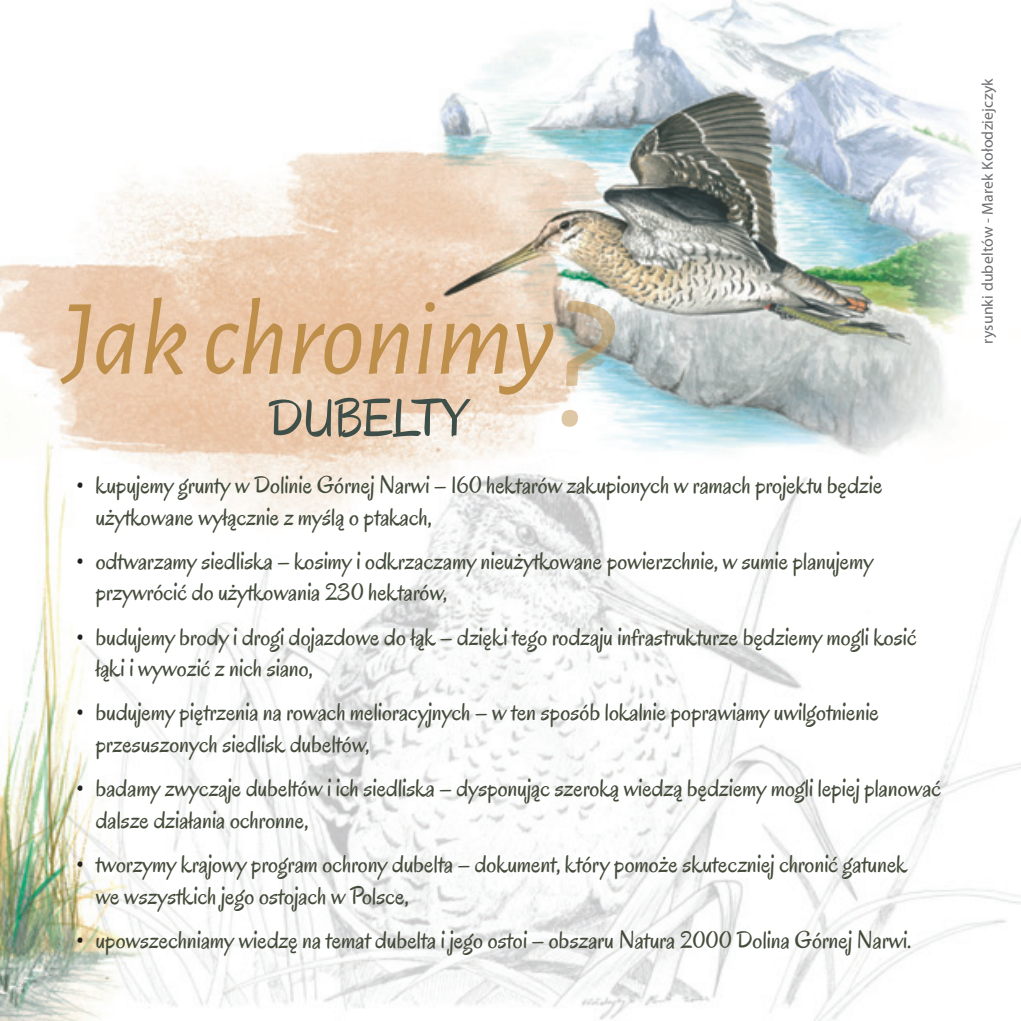
<style>
.page{position:relative;width:1021px;height:1021px;background:#fff}
.page>*{position:absolute;margin:0;border:0;box-sizing:border-box;transform-origin:0 0}
.t1{font:italic 108px "Alegreya Sans";letter-spacing:-.01em;color:#be8f4a}
.t2{font:54px "Oregano";letter-spacing:-.02em;color:#3e4e48}
.t3{font:24.75px/31.5px "Oregano";color:#434b3a}
.t4{font:15.75px "Myriad Pro";letter-spacing:.01em;color:#6c6d70}
.s1{color:#231f20}
</style>
<div class="page">
<img style="left:0;top:0;width:1020px;height:1020px">
<svg style="left:561px;top:300px;width:54px;height:127px"></svg>
<p class="t1" style="left:64px;top:266px;width:492px">Jak chronimy</p>
<p class="t2" style="left:268px;top:384px;width:201px">DUBELTY</p>
<p class="t3" style="left:96px;top:469px;width:788px;text-indent:-19px"><span class="s1">•</span> kupujemy grunty w Dolinie Górnej Narwi – 160 hektarów zakupionych w ramach projektu będzie użytkowane wyłącznie z myślą o ptakach,</p>
<p class="t3" style="left:96px;top:545px;width:779px;text-indent:-19px"><span class="s1">•</span> odtwarzamy siedliska – kosimy i odkrzaczamy nieużytkowane powierzchnie, w sumie planujemy przywrócić do użytkowania 230 hektarów,</p>
<p class="t3" style="left:96px;top:621px;width:822px;text-indent:-19px"><span class="s1">•</span> budujemy brody i drogi dojazdowe do łąk – dzięki tego rodzaju infrastrukturze będziemy mogli kosić łąki i wywozić z nich siano,</p>
<p class="t3" style="left:96px;top:696px;width:784px;text-indent:-19px"><span class="s1">•</span> budujemy piętrzenia na rowach melioracyjnych – w ten sposób lokalnie poprawiamy uwilgotnienie przesuszonych siedlisk dubeltów,</p>
<p class="t3" style="left:96px;top:772px;width:847px;text-indent:-19px"><span class="s1">•</span> badamy zwyczaje dubeltów i ich siedliska – dysponując szeroką wiedzą będziemy mogli lepiej planować dalsze działania ochronne,</p>
<p class="t3" style="left:96px;top:848px;width:813px;text-indent:-19px"><span class="s1">•</span> tworzymy krajowy program ochrony dubelta – dokument, który pomoże skuteczniej chronić gatunek we wszystkich jego ostojach w Polsce,</p>
<p class="t3" style="left:77px;top:924px;width:836px"><span class="s1">•</span> upowszechniamy wiedzę na temat dubelta i jego ostoi – obszaru Natura 2000 Dolina Górnej Narwi.</p>
<p class="t4" style="left:977px;top:344px;width:267px;rotate:-90deg">rysunki dubeltów - Marek Kołodziejczyk</p>
</div>
